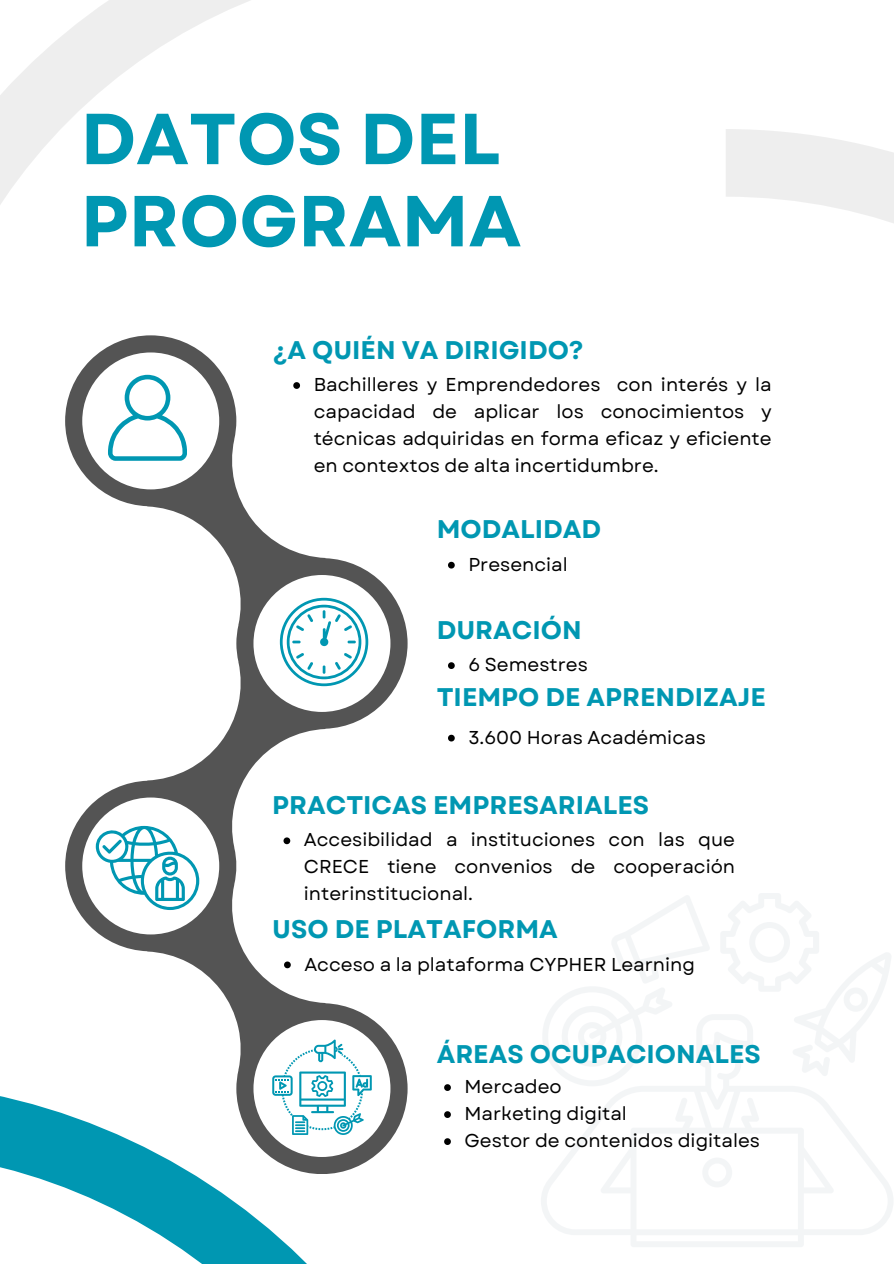
<style>
.page{position:relative;width:894px;height:1264px;background:#fff}
.page>*{position:absolute;margin:0;border:0;box-sizing:border-box;transform-origin:0 0}
.t1{font:700 72px/82.2px "Garet";color:#0097b2}
.t2{font:700 25.5px "Garet";color:#0097b2}
.t3{font:18.6px/27px "Garet";color:#000;text-align:justify}
</style>
<div class="page">
<svg style="left:0;top:0;width:250px;height:205px"></svg>
<svg style="left:65px;top:335px;width:342px;height:571px"></svg>
<div style="left:82px;top:352px;width:137px;height:137px;background:#fff;border-radius:50%"></div>
<div style="left:253px;top:575px;width:137px;height:137px;background:#fff;border-radius:50%"></div>
<div style="left:82px;top:797px;width:137px;height:137px;background:#fff;border-radius:50%"></div>
<svg style="left:726px;top:129px;width:167px;height:94px;fill:#eee"></svg>
<svg style="left:0;top:906px;width:450px;height:357px"></svg>
<svg style="left:280px;top:598px;width:88px;height:88px"></svg>
<svg style="left:548px;top:895px;width:161px;height:119px"></svg>
<svg style="left:541px;top:1014px;width:351px;height:233px"></svg>
<svg style="left:702px;top:1157px;width:30px;height:30px"></svg>
<svg style="left:720px;top:893px;width:171px;height:183px"></svg>
<svg style="left:272px;top:1039px;width:99px;height:95px"></svg>
<svg style="left:96px;top:825px;width:103px;height:85px"></svg>
<svg style="left:108px;top:375px;width:79px;height:85px"></svg>
<svg style="left:444px;top:1084px;width:7px;height:6px"></svg>
<svg style="left:444px;top:1111px;width:7px;height:6px"></svg>
<svg style="left:444px;top:1138px;width:7px;height:6px"></svg>
<svg style="left:448px;top:562px;width:6px;height:6px"></svg>
<svg style="left:448px;top:734px;width:6px;height:7px"></svg>
<svg style="left:448px;top:662px;width:6px;height:7px"></svg>
<svg style="left:283px;top:837px;width:7px;height:7px"></svg>
<svg style="left:293px;top:382px;width:7px;height:7px"></svg>
<svg style="left:284px;top:961px;width:7px;height:7px"></svg>
<p class="t1" style="left:81px;top:98px;width:442px">DATOS DEL<br>PROGRAMA</p>
<h1 class="t2" style="left:273px;top:331px;width:312px">¿A QUIÉN VA DIRIGIDO?</h1>
<h2 class="t3" style="left:313px;top:371px;width:459px">Bachilleres y Emprendedores con interés y la capacidad de aplicar los conocimientos y técnicas adquiridas en forma eficaz y eficiente en contextos de alta incertidumbre.</h2>
<h2 class="t2" style="left:436px;top:510px;width:166px">MODALIDAD</h2>
<p class="t3" style="left:468px;top:551px;width:101px">Presencial</p>
<p class="t2" style="left:436px;top:611px;width:146px">DURACIÓN</p>
<h2 class="t3" style="left:468px;top:651px;width:121px">6 Semestres</h2>
<p class="t2" style="left:436px;top:679px;width:330px">TIEMPO DE APRENDIZAJE</p>
<h2 class="t3" style="left:468px;top:723px;width:239px">3.600 Horas Académicas</h2>
<p class="t2" style="left:272px;top:786px;width:378px">PRACTICAS EMPRESARIALES</p>
<h2 class="t3" style="left:304px;top:826px;width:432px">Accesibilidad a instituciones con las que CRECE tiene convenios de cooperación interinstitucional.</h2>
<p class="t2" style="left:272px;top:910px;width:287px">USO DE PLATAFORMA</p>
<p class="t3" style="left:304px;top:950px;width:392px">Acceso a la plataforma CYPHER Learning</p>
<p class="t2" style="left:436px;top:1035px;width:325px">ÁREAS OCUPACIONALES</p>
<p class="t3" style="left:464px;top:1073px;width:99px">Mercadeo</p>
<p class="t3" style="left:464px;top:1100px;width:164px">Marketing digital</p>
<p class="t3" style="left:464px;top:1127px;width:297px">Gestor de contenidos digitales</p>
</div>
